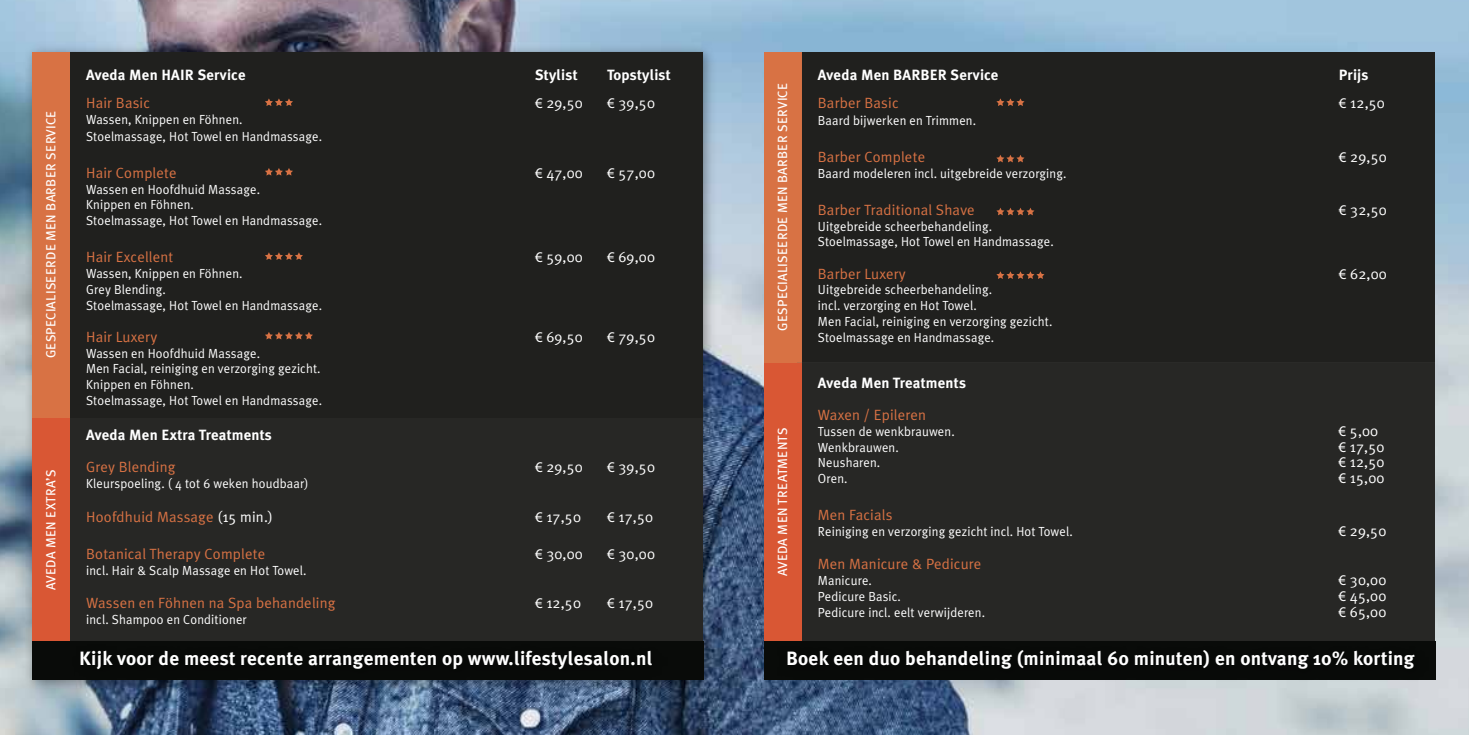
<style>
.page{position:relative;width:1469px;height:735px;background:#fff}
.page>*{position:absolute;margin:0;border:0;box-sizing:border-box;transform-origin:0 0}
.t1{font:700 19.25px "Meta Plus";letter-spacing:.015em;color:#fff}
.t2{font:14.88px "Meta Plus Normal";letter-spacing:.015em;color:#d87244}
.t3{font:14.88px "Meta Plus Normal";letter-spacing:.015em;color:#fff}
.t4{font:700 14.88px "Meta Plus";letter-spacing:.015em;color:#fff}
.t5{font:13.3px "Meta Plus";letter-spacing:.02em;color:#fff}
.t6{font:13.12px/15.8px "Meta Plus Normal";letter-spacing:.015em;color:#fff;scale:.96 1}
.s1{font-family:"Myriad Pro"}
.s2{color:#fff}
</style>
<div class="page">
<img style="left:0;top:0;width:1468px;height:734px">
<img style="left:20px;top:39px;width:701px;height:658px">
<div style="left:32px;top:52px;width:38px;height:375px;background:#d87244"></div>
<div style="left:70px;top:52px;width:633px;height:366px;background:#20201e"></div>
<div style="left:65px;top:418px;width:638px;height:229px;background:#272725"></div>
<div style="left:32px;top:418px;width:38px;height:226px;background:#d95734"></div>
<div style="left:32px;top:641px;width:671px;height:38px;background:#090b09"></div>
<div style="left:764px;top:52px;width:37px;height:310px;background:#d87244"></div>
<div style="left:801px;top:52px;width:633px;height:310px;background:#20201e"></div>
<div style="left:797px;top:362px;width:637px;height:285px;background:#272725"></div>
<div style="left:764px;top:362px;width:37px;height:282px;background:#d95734"></div>
<svg style="left:265px;top:98px;width:28px;height:8px"></svg>
<svg style="left:265px;top:168px;width:28px;height:7px"></svg>
<svg style="left:265px;top:252px;width:38px;height:8px"></svg>
<svg style="left:265px;top:332px;width:48px;height:7px"></svg>
<svg style="left:996px;top:98px;width:28px;height:8px"></svg>
<svg style="left:996px;top:155px;width:28px;height:7px"></svg>
<svg style="left:996px;top:208px;width:38px;height:7px"></svg>
<svg style="left:996px;top:271px;width:48px;height:8px"></svg>
<img style="left:67px;top:679px;width:603px;height:8px">
<img style="left:773px;top:635px;width:659px;height:52px">
<p class="t5" style="left:43px;top:358px;width:249px;rotate:-90deg">GESPECIALISEERDE MEN BARBER SERVICE</p>
<p class="t5" style="left:43px;top:589px;width:122px;rotate:-90deg">AVEDA MEN EXTRA’S</p>
<p class="t4" style="left:86px;top:66px;width:161px">Aveda Men HAIR Service</p>
<p class="t4" style="left:535px;top:66px;width:44px">Stylist</p>
<p class="t4" style="left:607px;top:66px;width:65px">Topstylist</p>
<p class="t2" style="left:86px;top:94px;width:65px">Hair Basic</p>
<p class="t3" style="left:535px;top:94px;width:49px"><span class="s1">€</span> 29,50</p>
<p class="t3" style="left:607px;top:94px;width:49px"><span class="s1">€</span> 39,50</p>
<p class="t6" style="left:86px;top:111px;width:247px;line-height:16.4px">Wassen, Knippen en Föhnen.<br>Stoelmassage, Hot Towel en Handmassage.</p>
<p class="t2" style="left:86px;top:164px;width:92px">Hair Complete</p>
<p class="t3" style="left:535px;top:164px;width:49px"><span class="s1">€</span> 47,00</p>
<p class="t3" style="left:607px;top:164px;width:49px"><span class="s1">€</span> 57,00</p>
<p class="t6" style="left:86px;top:181px;width:247px">Wassen en Hoofdhuid Massage.<br>Knippen en Föhnen.<br>Stoelmassage, Hot Towel en Handmassage.</p>
<p class="t2" style="left:86px;top:248px;width:89px">Hair Excellent</p>
<p class="t3" style="left:535px;top:248px;width:49px"><span class="s1">€</span> 59,00</p>
<p class="t3" style="left:607px;top:248px;width:49px"><span class="s1">€</span> 69,00</p>
<p class="t6" style="left:86px;top:265px;width:247px">Wassen, Knippen en Föhnen.<br>Grey Blending.<br>Stoelmassage, Hot Towel en Handmassage.</p>
<p class="t2" style="left:86px;top:328px;width:73px">Hair Luxery</p>
<p class="t3" style="left:535px;top:328px;width:49px"><span class="s1">€</span> 69,50</p>
<p class="t3" style="left:607px;top:328px;width:49px"><span class="s1">€</span> 79,50</p>
<p class="t6" style="left:86px;top:345px;width:247px">Wassen en Hoofdhuid Massage.<br>Men Facial, reiniging en verzorging gezicht.<br>Knippen en Föhnen.<br>Stoelmassage, Hot Towel en Handmassage.</p>
<p class="t4" style="left:86px;top:426px;width:187px">Aveda Men Extra Treatments</p>
<p class="t2" style="left:86px;top:458px;width:91px">Grey Blending</p>
<p class="t3" style="left:535px;top:458px;width:49px"><span class="s1">€</span> 29,50</p>
<p class="t3" style="left:607px;top:458px;width:49px"><span class="s1">€</span> 39,50</p>
<p class="t6" style="left:86px;top:475px;width:233px">Kleurspoeling. ( 4 tot 6 weken houdbaar)</p>
<p class="t2" style="left:86px;top:508px;width:188px">Hoofdhuid Massage <span class="s2">(15 min.)</span></p>
<p class="t3" style="left:535px;top:508px;width:47px"><span class="s1">€</span> 17,50</p>
<p class="t3" style="left:607px;top:508px;width:47px"><span class="s1">€</span> 17,50</p>
<p class="t2" style="left:86px;top:545px;width:181px">Botanical Therapy Complete</p>
<p class="t3" style="left:535px;top:545px;width:49px"><span class="s1">€</span> 30,00</p>
<p class="t3" style="left:607px;top:545px;width:49px"><span class="s1">€</span> 30,00</p>
<p class="t6" style="left:86px;top:562px;width:231px">incl. Hair &amp; Scalp Massage en Hot Towel.</p>
<p class="t2" style="left:86px;top:594px;width:251px">Wassen en Föhnen na Spa behandeling</p>
<p class="t3" style="left:535px;top:594px;width:47px"><span class="s1">€</span> 12,50</p>
<p class="t3" style="left:607px;top:594px;width:47px"><span class="s1">€</span> 17,50</p>
<p class="t6" style="left:86px;top:611px;width:169px">incl. Shampoo en Conditioner</p>
<p class="t5" style="left:775px;top:330px;width:249px;rotate:-90deg">GESPECIALISEERDE MEN BARBER SERVICE</p>
<p class="t5" style="left:775px;top:576px;width:150px;rotate:-90deg">AVEDA MEN TREATMENTS</p>
<p class="t4" style="left:818px;top:66px;width:182px">Aveda Men BARBER Service</p>
<p class="t4" style="left:1338px;top:66px;width:31px">Prijs</p>
<p class="t2" style="left:818px;top:94px;width:82px">Barber Basic</p>
<p class="t3" style="left:1338px;top:94px;width:47px"><span class="s1">€</span> 12,50</p>
<p class="t6" style="left:818px;top:112px;width:166px">Baard bijwerken en Trimmen.</p>
<p class="t2" style="left:818px;top:148px;width:109px">Barber Complete</p>
<p class="t3" style="left:1338px;top:148px;width:49px"><span class="s1">€</span> 29,50</p>
<p class="t6" style="left:818px;top:165px;width:260px">Baard modeleren incl. uitgebreide verzorging.</p>
<p class="t2" style="left:818px;top:201px;width:158px">Barber Traditional Shave</p>
<p class="t3" style="left:1338px;top:201px;width:49px"><span class="s1">€</span> 32,50</p>
<p class="t6" style="left:818px;top:218px;width:247px">Uitgebreide scheerbehandeling.<br>Stoelmassage, Hot Towel en Handmassage.</p>
<p class="t2" style="left:818px;top:265px;width:89px">Barber Luxery</p>
<p class="t3" style="left:1338px;top:265px;width:49px"><span class="s1">€</span> 62,00</p>
<p class="t6" style="left:818px;top:282px;width:246px">Uitgebreide scheerbehandeling.<br>incl. verzorging en Hot Towel.<br>Men Facial, reiniging en verzorging gezicht.<br>Stoelmassage en Handmassage.</p>
<p class="t4" style="left:818px;top:374px;width:150px">Aveda Men Treatments</p>
<p class="t2" style="left:818px;top:406px;width:110px">Waxen / Epileren</p>
<p class="t6" style="left:818px;top:423px;width:144px">Tussen de wenkbrauwen.</p>
<p class="t3" style="left:1338px;top:422px;width:41px"><span class="s1">€</span> 5,00</p>
<p class="t6" style="left:818px;top:439px;width:86px">Wenkbrauwen.</p>
<p class="t3" style="left:1338px;top:437px;width:47px"><span class="s1">€</span> 17,50</p>
<p class="t6" style="left:818px;top:454px;width:67px">Neusharen.</p>
<p class="t3" style="left:1338px;top:453px;width:47px"><span class="s1">€</span> 12,50</p>
<p class="t6" style="left:818px;top:470px;width:32px">Oren.</p>
<p class="t3" style="left:1338px;top:469px;width:47px"><span class="s1">€</span> 15,00</p>
<p class="t2" style="left:818px;top:506px;width:76px">Men Facials</p>
<p class="t6" style="left:818px;top:523px;width:267px">Reiniging en verzorging gezicht incl. Hot Towel.</p>
<p class="t3" style="left:1338px;top:522px;width:49px"><span class="s1">€</span> 29,50</p>
<p class="t2" style="left:818px;top:555px;width:165px">Men Manicure &amp; Pedicure</p>
<p class="t6" style="left:818px;top:572px;width:58px">Manicure.</p>
<p class="t3" style="left:1338px;top:571px;width:49px"><span class="s1">€</span> 30,00</p>
<p class="t6" style="left:818px;top:588px;width:88px">Pedicure Basic.</p>
<p class="t3" style="left:1338px;top:587px;width:49px"><span class="s1">€</span> 45,00</p>
<p class="t6" style="left:818px;top:604px;width:176px">Pedicure incl. eelt verwijderen.</p>
<p class="t3" style="left:1338px;top:602px;width:49px"><span class="s1">€</span> 65,00</p>
<h1 class="t1" style="left:79px;top:647px;width:575px">Kijk voor de meest recente arrangementen op www.lifestylesalon.nl</h1>
<h1 class="t1" style="left:786px;top:647px;width:630px">Boek een duo behandeling (minimaal 60 minuten) en ontvang 10% korting</h1>
</div>
